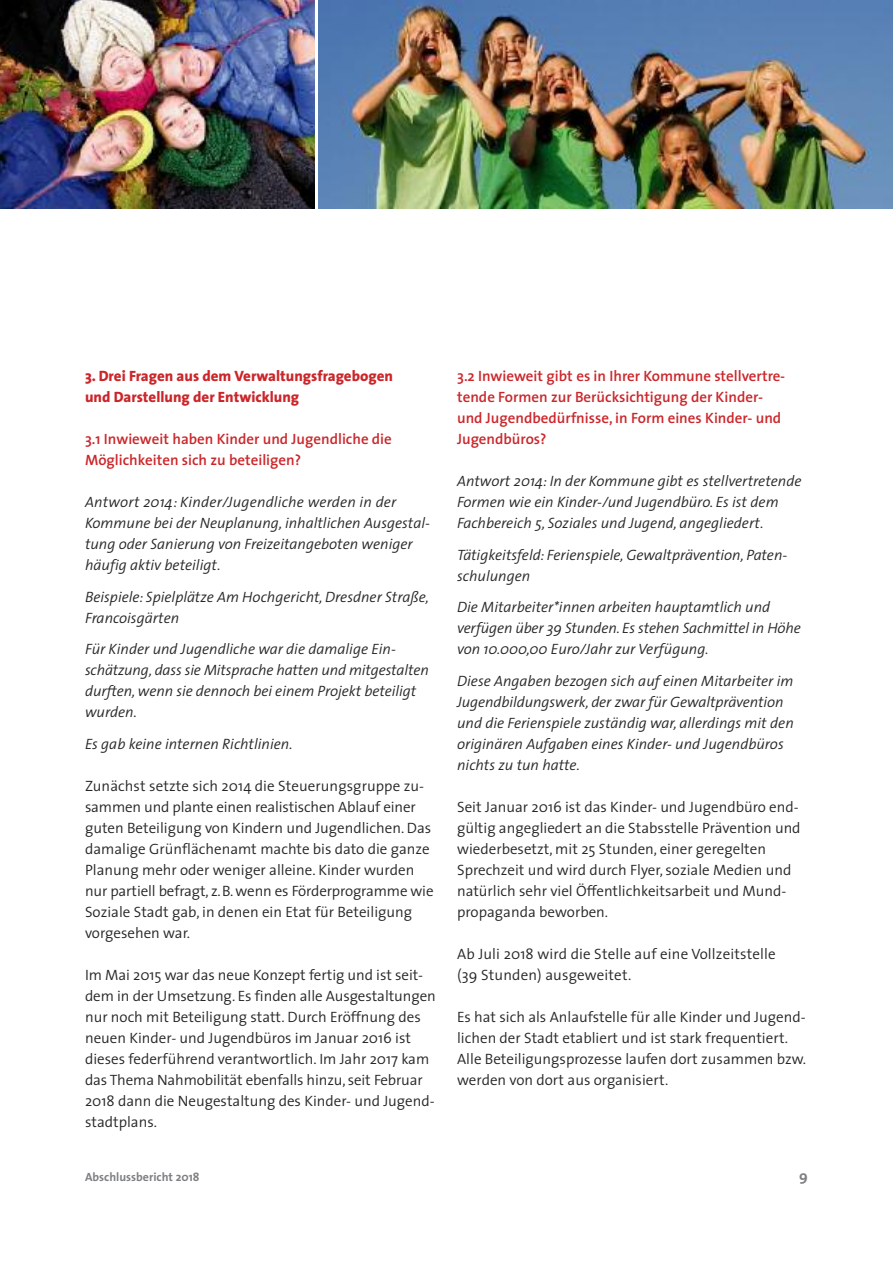
<style>
.page{position:relative;width:893px;height:1263px;background:#fff}
.page>*{position:absolute;margin:0;border:0;box-sizing:border-box;transform-origin:0 0}
.t1{font:300 15px/21px "The Sans";color:#272526}
.t2{font:italic 300 15px/21px "The Sans";color:#272526}
.t3{font:600 15px/21px "The Sans";color:#cb262a}
.t4{font:800 15px/21px "The Sans";color:#cb262a}
.t5{font:700 15px "The Sans";color:#7e8083}
.t6{font:700 12px "The Sans";color:#7e8083}
</style>
<div class="page">
<img style="left:319px;top:0;width:574px;height:208px">
<img style="left:0;top:0;width:315px;height:208px">
<p class="t4" style="left:85px;top:367px;width:309px">3. Drei Fragen aus dem Verwaltungsfragebogen und Darstellung der Entwicklung</p>
<p class="t3" style="left:85px;top:430px;width:308px">3.1 Inwieweit haben Kinder und Jugendliche die<br>Möglichkeiten sich zu beteiligen?</p>
<p class="t2" style="left:85px;top:493px;width:347px">Antwort 2014: Kinder/Jugendliche werden in der Kommune bei der Neuplanung, inhaltlichen Ausgestal&shy;tung oder Sanierung von Freizeitangeboten weniger häufig aktiv beteiligt.</p>
<p class="t2" style="left:85px;top:588px;width:346px">Beispiele: Spielplätze Am Hochgericht, Dresdner Straße,<br>Francoisgärten</p>
<p class="t2" style="left:85px;top:640px;width:345px">Für Kinder und Jugendliche war die damalige Ein&shy;schätzung, dass sie Mitsprache hatten und mitgestalten durften, wenn sie dennoch bei einem Projekt beteiligt wurden.</p>
<p class="t2" style="left:85px;top:735px;width:209px">Es gab keine internen Richtlinien.</p>
<p class="t1" style="left:85px;top:777px;width:350px">Zunächst setzte sich 2014 die Steuerungsgruppe zu&shy;sammen und plante einen realistischen Ablauf einer guten Beteiligung von Kindern und Jugendlichen. Das damalige Grünflächenamt machte bis dato die ganze Planung mehr oder weniger alleine. Kinder wurden nur partiell befragt, z.B. wenn es Förderprogramme wie Soziale Stadt gab, in denen ein Etat für Beteiligung vorgesehen war.</p>
<p class="t1" style="left:85px;top:966px;width:352px">Im Mai 2015 war das neue Konzept fertig und ist seit&shy;dem in der Umsetzung. Es finden alle Ausgestaltungen nur noch mit Beteiligung statt. Durch Eröffnung des neuen Kinder- und Jugendbüros im Januar 2016 ist dieses federführend verantwortlich. Im Jahr 2017 kam das Thema Nahmobilität ebenfalls hinzu, seit Februar 2018 dann die Neugestaltung des Kinder- und Jugend&shy;stadtplans.</p>
<p class="t3" style="left:457px;top:367px;width:330px">3.2 Inwieweit gibt es in Ihrer Kommune stellvertre&shy;tende Formen zur Berücksichtigung der Kinder&shy;und Jugendbedürfnisse, in Form eines Kinder- und Jugendbüros?</p>
<p class="t2" style="left:457px;top:472px;width:346px">Antwort 2014: In der Kommune gibt es stellvertretende<br>Formen wie ein Kinder-/und Jugendbüro. Es ist dem<br>Fachbereich 5, Soziales und Jugend, angegliedert.</p>
<p class="t2" style="left:457px;top:546px;width:332px">Tätigkeitsfeld: Ferienspiele, Gewaltprävention, Paten&shy;schulungen</p>
<p class="t2" style="left:457px;top:598px;width:345px">Die Mitarbeiter*innen arbeiten hauptamtlich und verfügen über 39 Stunden. Es stehen Sachmittel in Höhe von 10.000,00 Euro/Jahr zur Verfügung.</p>
<p class="t2" style="left:457px;top:672px;width:338px">Diese Angaben bezogen sich auf einen Mitarbeiter im Jugendbildungswerk, der zwar für Gewaltprävention und die Ferienspiele zuständig war, allerdings mit den originären Aufgaben eines Kinder- und Jugendbüros nichts zu tun hatte.</p>
<p class="t1" style="left:457px;top:798px;width:345px">Seit Januar 2016 ist das Kinder- und Jugendbüro end&shy;gültig angegliedert an die Stabsstelle Prävention und wiederbesetzt, mit 25 Stunden, einer geregelten Sprechzeit und wird durch Flyer, soziale Medien und natürlich sehr viel Öffentlichkeitsarbeit und Mund&shy;propaganda beworben.</p>
<p class="t1" style="left:457px;top:945px;width:320px">Ab Juli 2018 wird die Stelle auf eine Vollzeitstelle (39 Stunden) ausgeweitet.</p>
<p class="t1" style="left:457px;top:1008px;width:350px">Es hat sich als Anlaufstelle für alle Kinder und Jugend&shy;lichen der Stadt etabliert und ist stark frequentiert.<br>Alle Beteiligungsprozesse laufen dort zusammen bzw. werden von dort aus organisiert.</p>
<p class="t6" style="left:85px;top:1172px;width:116px">Abschlussbericht 2018</p>
<p class="t5" style="left:799px;top:1170px;width:10px">9</p>
</div>
